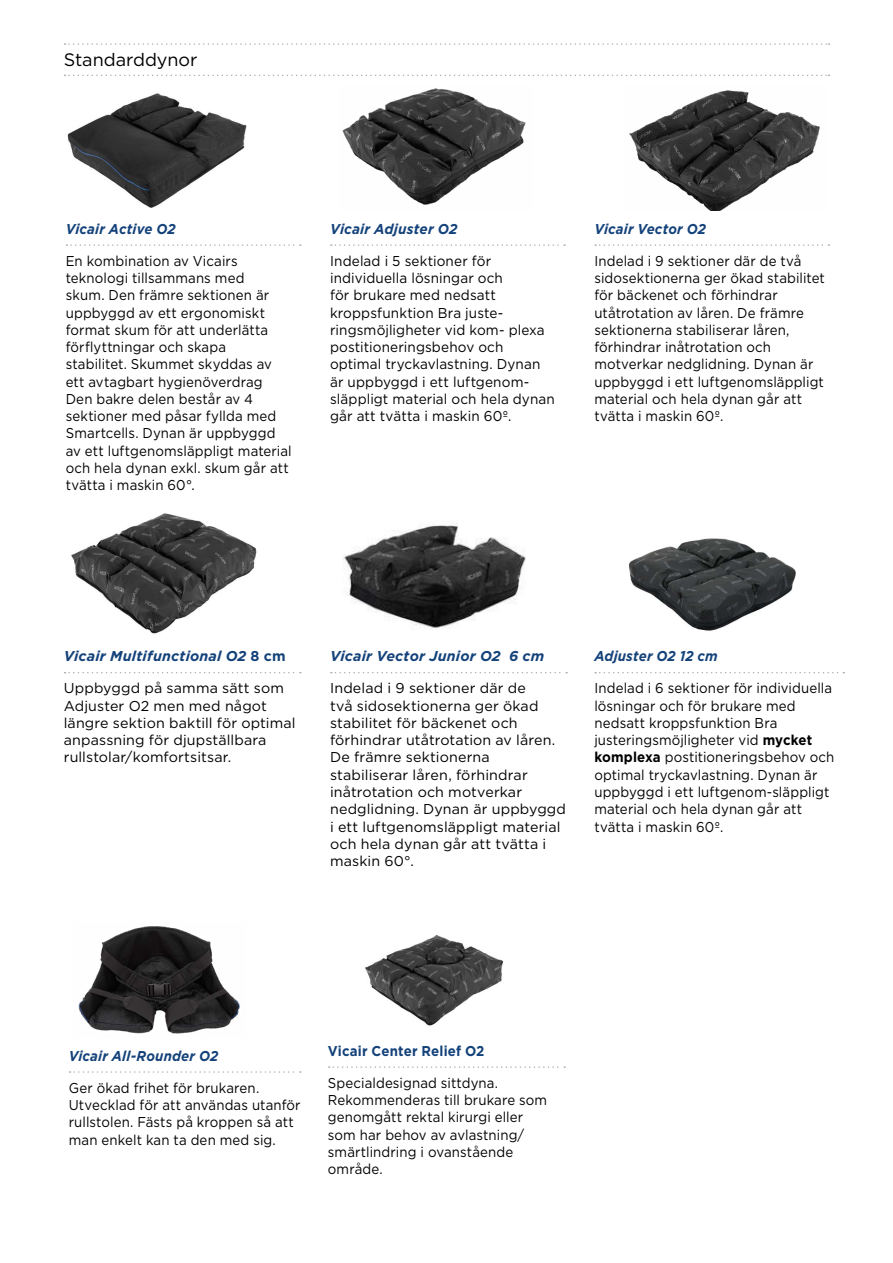
<style>
.page{position:relative;width:893px;height:1263px;background:#fff}
.page>*{position:absolute;margin:0;border:0;box-sizing:border-box;transform-origin:0 0}
.t1{font:18px "Gotham";color:#000}
.t2{font:14.25px/17.2px "Gotham";letter-spacing:.01em;color:#000;scale:.93 1}
.t3{font:14.25px/17.2px "Gotham";letter-spacing:.01em;color:#000}
.t4{font:14.25px/17.2px "Gotham";letter-spacing:.01em;color:#000;scale:.95 1}
.t5{font:italic 700 14.25px "Gotham";letter-spacing:.015em;color:#14427a;scale:.93 1}
.t6{font:italic 700 14.25px "Gotham";letter-spacing:.015em;color:#14427a}
.t7{font:700 14.25px "Gotham";letter-spacing:.01em;color:#14427a;scale:.93 1}
.t8{font:italic 700 14.25px "Gotham";letter-spacing:.015em;color:#14427a;scale:.95 1}
.s1{font-style:normal}
.s2{font-weight:700}
</style>
<div class="page">
<svg style="left:65px;top:43px;width:764px;height:2px"></svg>
<svg style="left:65px;top:75px;width:764px;height:1px"></svg>
<svg style="left:65px;top:672px;width:236px;height:1px"></svg>
<svg style="left:331px;top:672px;width:236px;height:1px"></svg>
<svg style="left:331px;top:244px;width:234px;height:2px"></svg>
<svg style="left:595px;top:244px;width:234px;height:2px"></svg>
<svg style="left:70px;top:1071px;width:231px;height:2px"></svg>
<svg style="left:595px;top:672px;width:249px;height:1px"></svg>
<svg style="left:329px;top:1066px;width:236px;height:2px"></svg>
<svg style="left:67px;top:244px;width:234px;height:2px"></svg>
<img style="left:71px;top:513px;width:186px;height:121px">
<img style="left:343px;top:521px;width:183px;height:107px">
<img style="left:78px;top:926px;width:162px;height:108px">
<img style="left:629px;top:538px;width:167px;height:93px">
<img style="left:67px;top:93px;width:180px;height:115px">
<img style="left:365px;top:935px;width:138px;height:91px">
<img style="left:342px;top:88px;width:184px;height:117px">
<img style="left:629px;top:90px;width:191px;height:121px">
<p class="t1" style="left:64px;top:48px;width:135px">Standarddynor</p>
<p class="t5" style="left:66px;top:219px;width:120px">Vicair Active O2</p>
<p class="t2" style="left:66px;top:252px;width:244px">En kombination av Vicairs teknologi tillsammans med<br>skum. Den främre sektionen är uppbyggd av ett ergonomiskt format skum för att underlätta förflyttningar och skapa<br>stabilitet. Skummet skyddas av ett avtagbart hygienöverdrag<br>Den bakre delen består av 4 sektioner med påsar fyllda med<br>Smartcells. Dynan är uppbyggd av ett luftgenomsläppligt material och hela dynan exkl. skum går att tvätta i maskin 60°.</p>
<p class="t8" style="left:330px;top:219px;width:135px">Vicair Adjuster O2</p>
<p class="t4" style="left:330px;top:252px;width:238px">Indelad i 5 sektioner för individuella lösningar och<br>för brukare med nedsatt kroppsfunktion Bra juste&shy;ringsmöjligheter vid kom- plexa postitioneringsbehov och optimal tryckavlastning. Dynan är uppbyggd i ett luftgenom&shy;släppligt material och hela dynan går att tvätta i maskin 60º.</p>
<p class="t5" style="left:594px;top:219px;width:121px">Vicair Vector O2</p>
<p class="t2" style="left:594px;top:252px;width:249px">Indelad i 9 sektioner där de två sidosektionerna ger ökad stabilitet för bäckenet och förhindrar utåtrotation av låren. De främre sektionerna stabiliserar låren, förhindrar inåtrotation och motverkar nedglidning. Dynan är uppbyggd i ett luftgenomsläppligt material och hela dynan går att tvätta i maskin 60º.</p>
<p class="t6" style="left:64px;top:647px;width:223px">Vicair Multifunctional O2 <span class="s1">8 cm</span></p>
<p class="t3" style="left:64px;top:679px;width:233px">Uppbyggd på samma sätt som<br>Adjuster O2 men med något längre sektion baktill för optimal anpassning för djupställbara rullstolar/komfortsitsar.</p>
<p class="t6" style="left:330px;top:647px;width:216px">Vicair Vector Junior O2 6 cm</p>
<p class="t3" style="left:330px;top:679px;width:237px">Indelad i 9 sektioner där de<br>två sidosektionerna ger ökad stabilitet för bäckenet och förhindrar utåtrotation av låren.<br>De främre sektionerna stabiliserar låren, förhindrar inåtrotation och motverkar nedglidning. Dynan är uppbyggd i ett luftgenomsläppligt material och hela dynan går att tvätta i maskin 60°.</p>
<p class="t5" style="left:594px;top:647px;width:134px">Adjuster O2 12 cm</p>
<p class="t2" style="left:594px;top:679px;width:260px">Indelad i 6 sektioner för individuella lösningar och för brukare med nedsatt kroppsfunktion Bra justeringsmöjligheter vid <span class="s2">mycket komplexa</span> postitioneringsbehov och optimal tryckavlastning. Dynan är uppbyggd i ett luftgenom-släppligt material och hela dynan går att tvätta i maskin 60º.</p>
<p class="t5" style="left:69px;top:1046px;width:162px">Vicair All-Rounder O2</p>
<p class="t2" style="left:69px;top:1079px;width:251px">Ger ökad frihet för brukaren.<br>Utvecklad för att användas utanför rullstolen. Fästs på kroppen så att man enkelt kan ta den med sig.</p>
<p class="t7" style="left:328px;top:1041px;width:170px">Vicair Center Relief O2</p>
<p class="t2" style="left:328px;top:1074px;width:237px">Specialdesignad sittdyna.<br>Rekommenderas till brukare som genomgått rektal kirurgi eller som har behov av avlastning/ smärtlindring i ovanstående område.</p>
</div>
